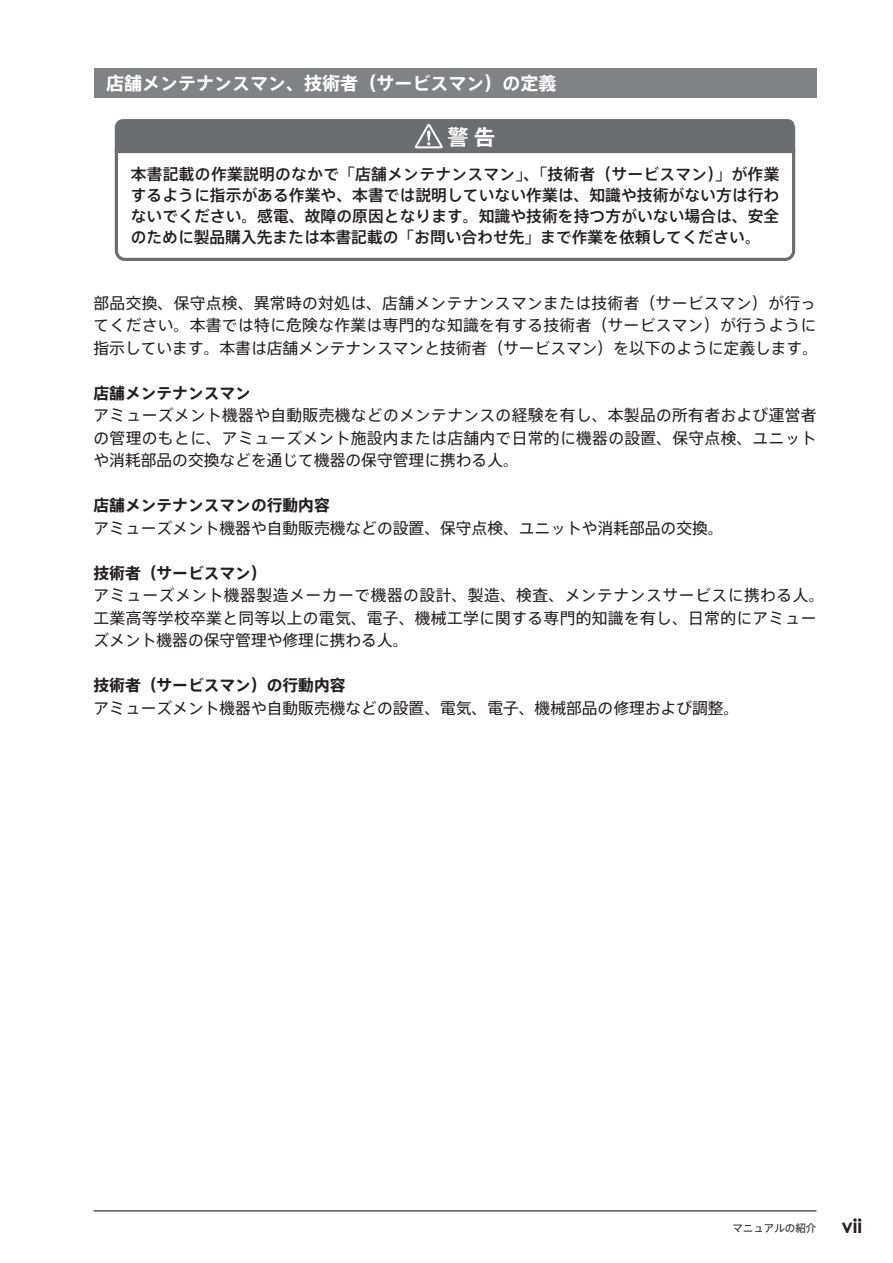
<style>
.page{position:relative;width:893px;height:1263px;background:#fff}
.page>*{position:absolute;margin:0;border:0;box-sizing:border-box;transform-origin:0 0}
.t1{font:700 21px "Axis Pro N";color:#fff}
.t2{font:700 19.5px "Century Gothic";color:#231f20}
.t3{font:700 18px "Axis Pro N";color:#fff}
.t4{font:15.75px/22.5px "Axis Pro N";letter-spacing:.02em;color:#231f20}
.t5{font:500 15.75px/21px "Axis Pro N";color:#231f20;text-align:justify}
.t6{font:15.75px "Axis Pro N";color:#231f20}
.t7{font:700 15.75px "Axis Pro N";color:#231f20}
.t8{font:10.5px "Axis Pro N";color:#231f20}
</style>
<div class="page">
<hr style="left:94px;top:1210px;width:722px;height:1px;background:#231f20">
<div style="left:94px;top:68px;width:722px;height:30px;background:#808285"></div>
<svg style="left:114px;top:147px;width:682px;height:114px"></svg>
<div style="left:115px;top:119px;width:680px;height:34px;background:#6c6d70"></div>
<p class="t3" style="left:106px;top:74px;width:451px">店舗メンテナンスマン、技術者（サービスマン）の定義</p>
<h1 class="t1" style="left:447px;top:126px;width:49px">警 告</h1>
<p class="t5" style="left:131px;top:164px;width:650px">本書記載の作業説明のなかで「店舗メンテナンスマン」、「技術者（サービスマン）」が作業するように指示がある作業や、本書では説明していない作業は、知識や技術がない方は行わないでください。感電、故障の原因となります。知識や技術を持つ方がいない場合は、安全のために製品購入先または本書記載の「お問い合わせ先」まで作業を依頼してください。</p>
<p class="t4" style="left:94px;top:292px;width:726px">部品交換、保守点検、異常時の対処は、店舗メンテナンスマンまたは技術者（サービスマン）が行ってください。本書では特に危険な作業は専門的な知識を有する技術者（サービスマン）が行うように指示しています。本書は店舗メンテナンスマンと技術者（サービスマン）を以下のように定義します。</p>
<p class="t7" style="left:94px;top:385px;width:159px">店舗メンテナンスマン</p>
<p class="t4" style="left:94px;top:404px;width:724px;text-align:justify">アミューズメント機器や自動販売機などのメンテナンスの経験を有し、本製品の所有者および運営者の管理のもとに、アミューズメント施設内または店舗内で日常的に機器の設置、保守点検、ユニットや消耗部品の交換などを通じて機器の保守管理に携わる人。</p>
<p class="t7" style="left:94px;top:498px;width:238px">店舗メンテナンスマンの行動内容</p>
<p class="t6" style="left:94px;top:520px;width:632px">アミューズメント機器や自動販売機などの設置、保守点検、ユニットや消耗部品の交換。</p>
<p class="t7" style="left:94px;top:565px;width:175px">技術者（サービスマン）</p>
<p class="t4" style="left:94px;top:584px;width:732px">アミューズメント機器製造メーカーで機器の設計、製造、検査、メンテナンスサービスに携わる人。工業高等学校卒業と同等以上の電気、電子、機械工学に関する専門的知識を有し、日常的にアミューズメント機器の保守管理や修理に携わる人。</p>
<p class="t7" style="left:94px;top:678px;width:253px">技術者（サービスマン）の行動内容</p>
<p class="t6" style="left:94px;top:700px;width:647px">アミューズメント機器や自動販売機などの設置、電気、電子、機械部品の修理および調整。</p>
<p class="t8" style="left:732px;top:1223px;width:85px">マニュアルの紹介</p>
<p class="t2" style="left:842px;top:1211px;width:22px">vii</p>
</div>
